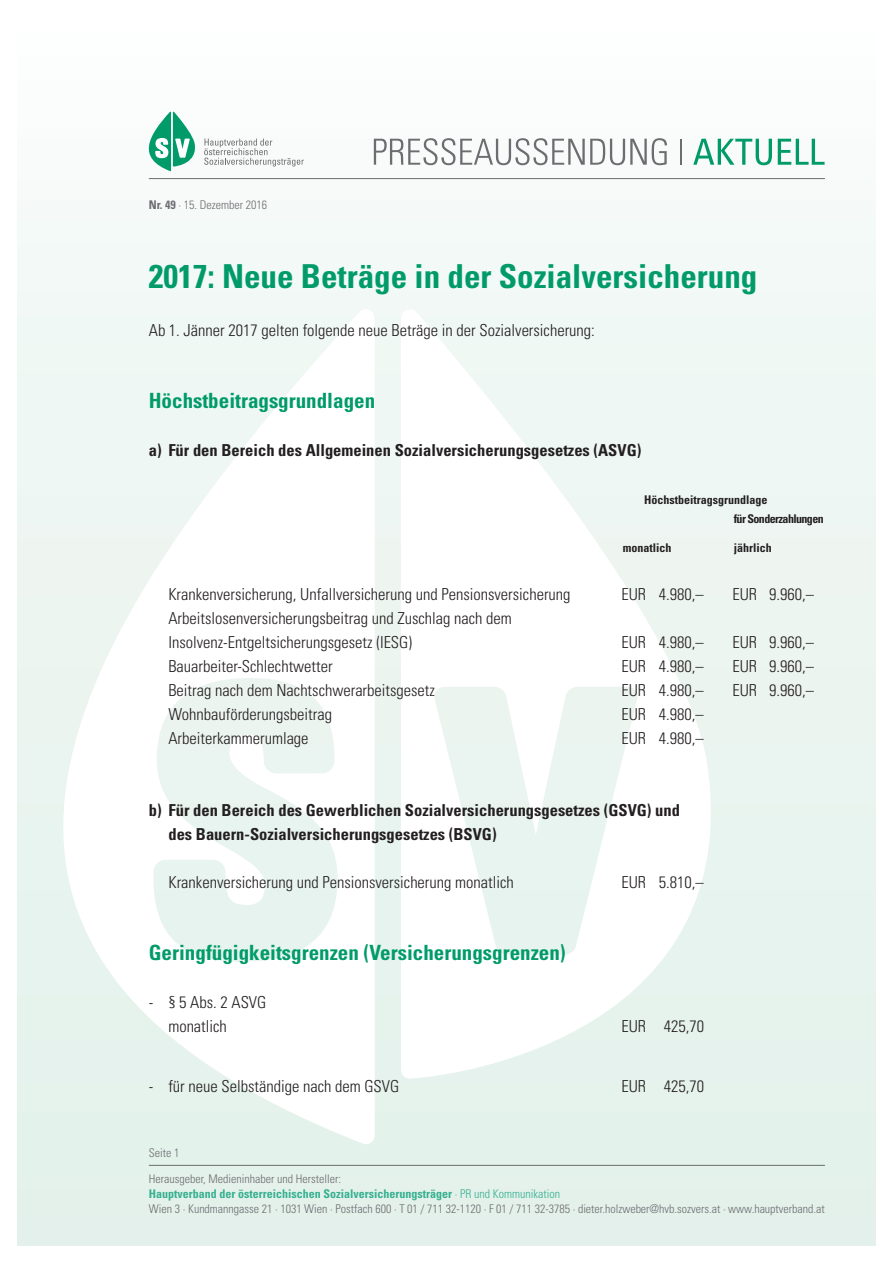
<style>
.page{position:relative;width:893px;height:1263px;background:#fff}
.page>*{position:absolute;margin:0;border:0;box-sizing:border-box;transform-origin:0 0}
.t1{font:700 condensed 33px "Univers LT Std";color:#009b69}
.t2{font:700 condensed 21px "Univers LT Std";color:#009b69}
.t3{font:300 condensed 16.5px/24px "Univers LT Std";color:#231f20}
.t4{font:700 condensed 16.5px/24px "Univers LT Std";color:#231f20}
.t5{font:300 condensed 12px/15px "Univers LT Std";color:#6c6d70}
.t6{font:700 condensed 12px/19.5px "Univers LT Std";color:#231f20}
.s1{font-weight:700}
.s2{font-weight:700;color:#35b08f}
.s3{color:#35b08f}
</style>
<div class="page">
<div style="left:17px;top:17px;width:859px;height:1229px;background:linear-gradient(to bottom,#f9fcfb,#e1f0e9)"></div>
<svg style="left:37px;top:309px;width:338px;height:835px"></svg>
<svg style="left:401px;top:309px;width:344px;height:769px"></svg>
<hr style="left:149px;top:178px;width:676px;height:1px;background:#6c6d70">
<svg style="left:136px;top:112px;width:61px;height:59px"></svg>
<svg style="left:204px;top:139px;width:100px;height:27px"></svg>
<hr style="left:149px;top:1165px;width:676px;height:1px;background:#6c6d70">
<hr style="left:680px;top:139px;width:2px;height:26px;background:#6c6d70">
<svg style="left:693px;top:139px;width:79px;height:26px"></svg>
<svg style="left:778px;top:139px;width:47px;height:26px"></svg>
<svg style="left:374px;top:138px;width:293px;height:27px"></svg>
<p class="t5" style="left:149px;top:197px;width:120px"><span class="s1">Nr. 49</span> · 15. Dezember 2016</p>
<h1 class="t1" style="left:149px;top:256px;width:610px">2017: Neue Beträge in der Sozialversicherung</h1>
<p class="t3" style="left:149px;top:318px;width:448px">Ab 1. Jänner 2017 gelten folgende neue Beträge in der Sozialversicherung:</p>
<p class="t2" style="left:149px;top:387px;width:228px">Höchstbeitragsgrundlagen</p>
<p class="t4" style="left:149px;top:438px;width:494px">a) Für den Bereich des Allgemeinen Sozialversicherungsgesetzes (ASVG)</p>
<p class="t6" style="left:734px;top:489px;width:91px;text-indent:-90px">Höchstbeitragsgrundlage<br>für Sonderzahlungen</p>
<p class="t6" style="left:623px;top:537px;width:50px">monatlich</p>
<p class="t6" style="left:734px;top:537px;width:40px">jährlich</p>
<p class="t3" style="left:168px;top:582px;width:404px">Krankenversicherung, Unfallversicherung und Pensionsversicherung</p>
<p class="t3" style="left:621px;top:582px;width:84px">EUR 4.980,–</p>
<p class="t3" style="left:732px;top:582px;width:83px">EUR 9.960,–</p>
<p class="t3" style="left:168px;top:606px;width:345px">Arbeitslosenversicherungsbeitrag und Zuschlag nach dem<br>Insolvenz-Entgeltsicherungsgesetz (IESG)</p>
<p class="t3" style="left:621px;top:630px;width:84px">EUR 4.980,–</p>
<p class="t3" style="left:732px;top:630px;width:83px">EUR 9.960,–</p>
<p class="t3" style="left:168px;top:654px;width:166px">Bauarbeiter-Schlechtwetter</p>
<p class="t3" style="left:621px;top:654px;width:84px">EUR 4.980,–</p>
<p class="t3" style="left:732px;top:654px;width:83px">EUR 9.960,–</p>
<p class="t3" style="left:168px;top:678px;width:268px">Beitrag nach dem Nachtschwerarbeitsgesetz</p>
<p class="t3" style="left:621px;top:678px;width:84px">EUR 4.980,–</p>
<p class="t3" style="left:732px;top:678px;width:83px">EUR 9.960,–</p>
<p class="t3" style="left:168px;top:702px;width:165px">Wohnbauförderungsbeitrag</p>
<p class="t3" style="left:621px;top:702px;width:84px">EUR 4.980,–</p>
<p class="t3" style="left:168px;top:726px;width:142px">Arbeiterkammerumlage</p>
<p class="t3" style="left:621px;top:726px;width:84px">EUR 4.980,–</p>
<p class="t4" style="left:168px;top:798px;width:513px;text-indent:-20px">b) Für den Bereich des Gewerblichen Sozialversicherungsgesetzes (GSVG) und des Bauern-Sozialversicherungsgesetzes (BSVG)</p>
<p class="t3" style="left:168px;top:870px;width:347px">Krankenversicherung und Pensionsversicherung monatlich</p>
<p class="t3" style="left:621px;top:870px;width:84px">EUR 5.810,–</p>
<p class="t2" style="left:149px;top:939px;width:418px">Geringfügigkeitsgrenzen (Versicherungsgrenzen)</p>
<p class="t3" style="left:168px;top:990px;width:100px;text-indent:-20px">- § 5 Abs. 2 ASVG monatlich</p>
<p class="t3" style="left:621px;top:1014px;width:84px">EUR 425,70</p>
<p class="t3" style="left:149px;top:1074px;width:252px">- für neue Selbständige nach dem GSVG</p>
<p class="t3" style="left:621px;top:1074px;width:84px">EUR 425,70</p>
<p class="t5" style="left:149px;top:1145px;width:32px">Seite 1</p>
<p class="t5" style="left:149px;top:1172px;width:677px">Herausgeber, Medieninhaber und Hersteller:<br><span class="s2">Hauptverband der österreichischen Sozialversicherungsträger</span> <span class="s3">· PR und Kommunikation<br></span>Wien 3 · Kundmanngasse 21 · 1031 Wien · Postfach 600 · T 01 / 711 32-1120 · F 01 / 711 32-3785 · dieter.holzweber@hvb.sozvers.at · www.hauptverband.at</p>
</div>
